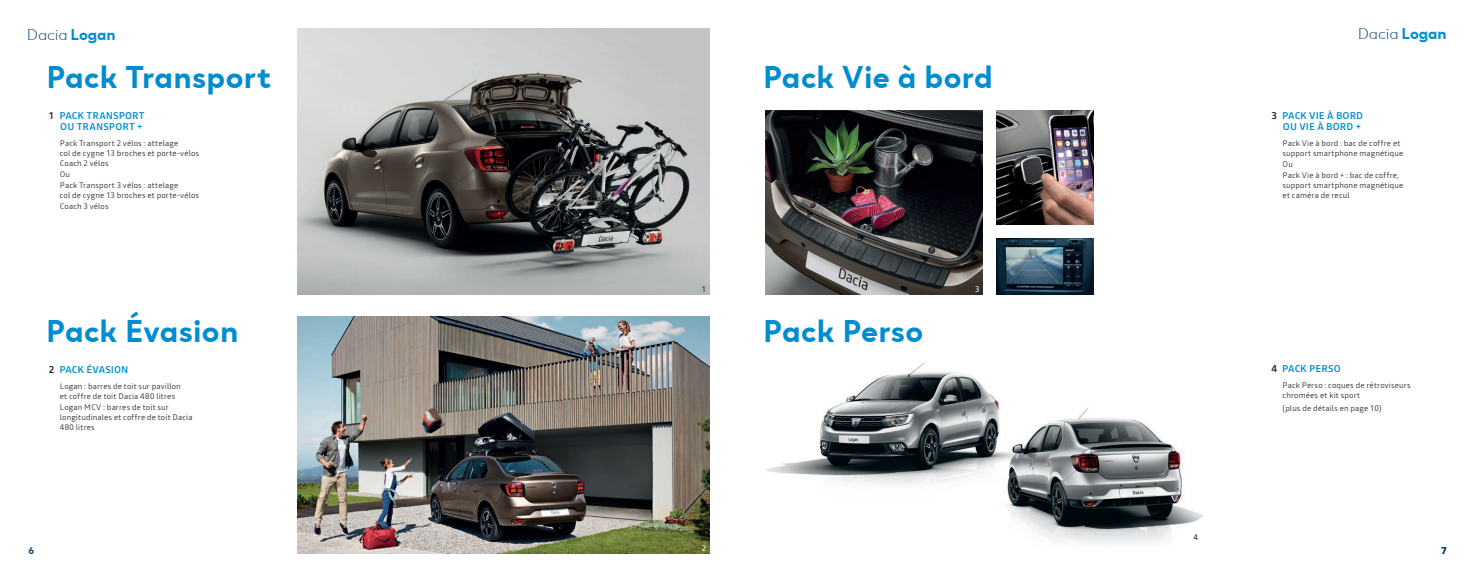
<style>
.page{position:relative;width:1475px;height:582px;background:#fff}
.page>*{position:absolute;margin:0;border:0;box-sizing:border-box;transform-origin:0 0}
.t1{font:700 32px "Dacia Spirit";letter-spacing:.01em;color:#008dd0}
.t2{font:300 16px "Dacia Spirit";letter-spacing:-.005em;color:#0a4673}
.t3{font:500 10px/11px "Read";letter-spacing:.005em;color:#008dd0;text-align:right}
.t4{font:700 10px "Dacia Spirit";color:#0a4673}
.t5{font:300 8px/10px "Read";letter-spacing:.015em;color:#231f20}
.t6{font:8px "Read";color:#231f20}
.t7{font:8px "Read";color:#fff}
.s1{font-weight:700;color:#008dd0}
.s2{color:#231f20}
</style>
<div class="page">
<img style="left:298px;top:28px;width:411px;height:266px">
<img style="left:298px;top:316px;width:411px;height:237px">
<img style="left:765px;top:111px;width:217px;height:183px">
<img style="left:996px;top:238px;width:97px;height:56px">
<img style="left:996px;top:111px;width:97px;height:113px">
<img style="left:766px;top:363px;width:233px;height:122px">
<img style="left:950px;top:405px;width:253px;height:139px">
<h2 class="t2" style="left:27px;top:22px;width:90px">Dacia <span class="s1">Logan</span></h2>
<h2 class="t2" style="left:1357px;top:21px;width:90px">Dacia <span class="s1">Logan</span></h2>
<h1 class="t1" style="left:46px;top:58px;width:226px">Pack Transport</h1>
<h1 class="t1" style="left:763px;top:58px;width:231px">Pack Vie à bord</h1>
<p class="t3" style="left:49px;top:110px;width:97px"><span class="s2">1</span> PACK TRANSPORT<br>OU TRANSPORT +</p>
<p class="t5" style="left:60px;top:137px;width:141px">Pack Transport 2 vélos : attelage<br>col de cygne 13 broches et porte-vélos<br>Coach 2 vélos</p>
<p class="t5" style="left:60px;top:168px;width:120px;line-height:11.4px">Ou<br>Pack Transport 3 vélos : attelage</p>
<p class="t5" style="left:60px;top:190px;width:141px">col de cygne 13 broches et porte-vélos<br>Coach 3 vélos</p>
<p class="t3" style="left:1271px;top:110px;width:93px"><span class="s2">3</span> PACK VIE À BORD<br>OU VIE À BORD +</p>
<p class="t5" style="left:1282px;top:137px;width:122px">Pack Vie à bord : bac de coffre et support smartphone magnétique</p>
<p class="t5" style="left:1282px;top:158px;width:118px;line-height:11.4px">Ou<br>Pack Vie à bord + : bac de coffre,</p>
<p class="t5" style="left:1282px;top:180px;width:122px">support smartphone magnétique et caméra de recul</p>
<p class="t6" style="left:701px;top:283px;width:6px">1</p>
<p class="t7" style="left:975px;top:283px;width:6px">3</p>
<h1 class="t1" style="left:46px;top:311px;width:194px">Pack Évasion</h1>
<h1 class="t1" style="left:763px;top:311px;width:161px">Pack Perso</h1>
<p class="t3" style="left:49px;top:363px;width:81px"><span class="s2">2</span> PACK ÉVASION</p>
<p class="t5" style="left:60px;top:380px;width:122px">Logan : barres de toit sur pavillon et coffre de toit Dacia 480 litres</p>
<p class="t5" style="left:60px;top:402px;width:134px">Logan MCV : barres de toit sur longitudinales et coffre de toit Dacia<br>480 litres</p>
<p class="t3" style="left:1271px;top:362px;width:71px"><span class="s2">4</span> PACK PERSO</p>
<p class="t5" style="left:1282px;top:379px;width:129px">Pack Perso : coques de rétroviseurs chromées et kit sport</p>
<p class="t5" style="left:1282px;top:402px;width:100px">(plus de détails en page 10)</p>
<p class="t6" style="left:1193px;top:531px;width:6px">4</p>
<p class="t4" style="left:28px;top:543px;width:7px">6</p>
<p class="t7" style="left:701px;top:541px;width:6px">2</p>
<p class="t4" style="left:1441px;top:543px;width:7px">7</p>
</div>
